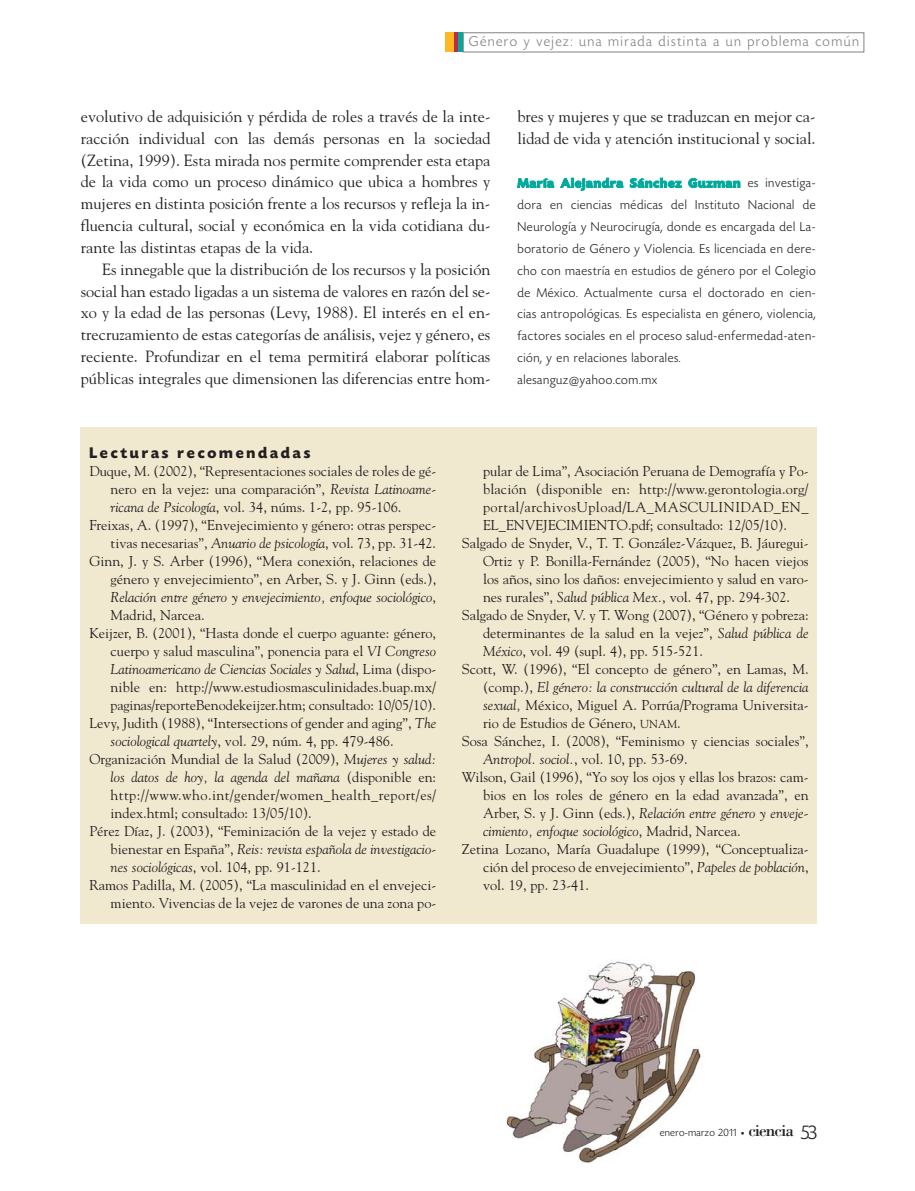
<style>
.page{position:relative;width:915px;height:1191px;background:#fff}
.page>*{position:absolute;margin:0;border:0;box-sizing:border-box;transform-origin:0 0}
.t1{font:17.25px "Bodoni";letter-spacing:-.05em;color:#231f20}
.t2{font:16.2px/21.8px "Goudy";color:#231f20;text-align:justify}
.t3{font:700 16.2px "Today HEF";letter-spacing:.17em;color:#231f20}
.t4{font:300 15px "Today HEF";letter-spacing:.095em;color:#808285}
.t5{font:14.25px "Goudy";color:#231f20}
.t6{font:italic 14.25px "Goudy";color:#231f20}
.t7{font:14.25px "Goudy";letter-spacing:.03em;color:#231f20}
.t8{font:14.25px "Goudy";letter-spacing:.035em;color:#231f20}
.t9{font:300 13.5px/21.9px "Today HEF";letter-spacing:.045em;color:#231f20}
.t10{font:300 11.25px "Today HEF";letter-spacing:.025em;color:#231f20}
.s1{font-weight:700;color:#00a99b}
.s2{font-style:italic}
.s3{font-style:normal}
.s4{font-size:11.55px}
.s5{font-family:"Officina Sans";font-weight:400;font-size:7.5px}
.s6{font-family:"Today HEF";font-weight:300;font-size:21px}
</style>
<div class="page">
<img style="left:506px;top:961px;width:195px;height:202px">
<div style="left:445px;top:32px;width:9px;height:20px;background:#fdb824"></div>
<hr style="left:454px;top:32px;width:4px;height:20px;background:#bb2d45">
<div style="left:458px;top:32px;width:5px;height:20px;background:#00a99b"></div>
<div style="left:463px;top:32px;width:401px;height:20px;border:1px solid #808285"></div>
<div style="left:81px;top:427px;width:735px;height:496px;background:#f1e9cf"></div>
<p class="t4" style="left:468px;top:35px;width:391px">Género y vejez: una mirada distinta a un problema común</p>
<p class="t2" style="left:81px;top:107px;width:411px">evolutivo de adquisición y pérdida de roles a través de la inte&shy;racción individual con las demás personas en la sociedad (Zetina, 1999). Esta mirada nos permite comprender esta etapa de la vida como un proceso dinámico que ubica a hombres y mujeres en distinta posición frente a los recursos y refleja la in&shy;fluencia cultural, social y económica en la vida cotidiana du&shy;rante las distintas etapas de la vida.</p>
<p class="t2" style="left:81px;top:259px;width:411px;text-indent:21px">Es innegable que la distribución de los recursos y la posición social han estado ligadas a un sistema de valores en razón del se&shy;xo y la edad de las personas (Levy, 1988). El interés en el en&shy;trecruzamiento de estas categorías de análisis, vejez y género, es reciente. Profundizar en el tema permitirá elaborar políticas públicas integrales que dimensionen las diferencias entre hom-</p>
<p class="t2" style="left:517px;top:107px;width:299px">bres y mujeres y que se traduzcan en mejor ca&shy;lidad de vida y atención institucional y social.</p>
<p class="t9" style="left:517px;top:173px;width:299px"><span class="s1">María Alejandra Sánchez Guzman</span> es investiga&shy;dora en ciencias médicas del Instituto Nacional de Neurología y Neurocirugía, donde es encargada del La&shy;boratorio de Género y Violencia. Es licenciada en dere&shy;cho con maestría en estudios de género por el Colegio de México. Actualmente cursa el doctorado en cien&shy;cias antropológicas. Es especialista en género, violencia, factores sociales en el proceso salud-enfermedad-aten&shy;ción, y en relaciones laborales. alesanguz@yahoo.com.mx</p>
<p class="t3" style="left:89px;top:446px;width:222px">Lecturas recomendadas</p>
<p class="t5" style="left:89px;top:465px;width:348px">Duque, M. (2002), “Representaciones sociales de roles de gé-</p>
<p class="t5" style="left:111px;top:483px;width:327px">nero en la vejez: una comparación”, <span class="s2">Revista Latinoame-</span></p>
<p class="t5" style="left:111px;top:501px;width:292px"><span class="s2">ricana de Psicología</span>, vol. 34, núms. 1-2, pp. 95-106.</p>
<p class="t5" style="left:89px;top:519px;width:348px">Freixas, A. (1997), “Envejecimiento y género: otras perspec-</p>
<p class="t5" style="left:111px;top:537px;width:327px">tivas necesarias”, <span class="s2">Anuario de psicología</span>, vol. 73, pp. 31-42.</p>
<p class="t5" style="left:89px;top:555px;width:348px">Ginn, J. y S. Arber (1996), “Mera conexión, relaciones de</p>
<p class="t5" style="left:111px;top:573px;width:327px">género y envejecimiento”, en Arber, S. y J. Ginn (eds.),</p>
<p class="t6" style="left:111px;top:591px;width:327px">Relación entre género y envejecimiento, enfoque sociológico<span class="s3">,</span></p>
<p class="t5" style="left:111px;top:609px;width:96px">Madrid, Narcea.</p>
<p class="t5" style="left:89px;top:627px;width:348px">Keijzer, B. (2001), “Hasta donde el cuerpo aguante: género,</p>
<p class="t5" style="left:111px;top:645px;width:327px">cuerpo y salud masculina”, ponencia para el <span class="s2">VI Congreso</span></p>
<p class="t6" style="left:111px;top:663px;width:327px">Latinoamericano de Ciencias Sociales y Salud<span class="s3">, Lima (dispo-</span></p>
<p class="t5" style="left:111px;top:681px;width:327px">nible en: http://www.estudiosmasculinidades.buap.mx/</p>
<p class="t5" style="left:111px;top:699px;width:327px">paginas/reporteBenodekeijzer.htm; consultado: 10/05/10).</p>
<p class="t5" style="left:89px;top:717px;width:348px">Levy, Judith (1988), “Intersections of gender and aging”, <span class="s2">The</span></p>
<p class="t5" style="left:111px;top:735px;width:284px"><span class="s2">sociological quartely</span>, vol. 29, núm. 4, pp. 479-486.</p>
<p class="t5" style="left:89px;top:753px;width:348px">Organización Mundial de la Salud (2009), <span class="s2">Mujeres y salud:</span></p>
<p class="t6" style="left:111px;top:771px;width:327px">los datos de hoy, la agenda del mañana <span class="s3">(disponible en:</span></p>
<p class="t7" style="left:111px;top:789px;width:327px">http://www.who.int/gender/women_health_report/es/</p>
<p class="t5" style="left:111px;top:807px;width:202px">index.html; consultado: 13/05/10).</p>
<p class="t5" style="left:89px;top:825px;width:348px">Pérez Díaz, J. (2003), “Feminización de la vejez y estado de</p>
<p class="t6" style="left:111px;top:843px;width:327px"><span class="s3">bienestar en España”,</span> Reis: revista española de investigacio-</p>
<p class="t5" style="left:111px;top:861px;width:211px"><span class="s2">nes sociológicas</span>, vol. 104, pp. 91-121.</p>
<p class="t5" style="left:89px;top:879px;width:348px">Ramos Padilla, M. (2005), “La masculinidad en el envejeci-</p>
<p class="t5" style="left:111px;top:897px;width:327px">miento. Vivencias de la vejez de varones de una zona po-</p>
<p class="t5" style="left:483px;top:465px;width:327px">pular de Lima”, Asociación Peruana de Demografía y Po-</p>
<p class="t5" style="left:483px;top:483px;width:327px">blación (disponible en: http://www.gerontologia.org/</p>
<p class="t8" style="left:483px;top:501px;width:327px">portal/archivosUpload/LA_MASCULINIDAD_EN_</p>
<p class="t5" style="left:483px;top:519px;width:305px">EL_ENVEJECIMIENTO.pdf; consultado: 12/05/10).</p>
<p class="t5" style="left:461px;top:537px;width:348px">Salgado de Snyder, V., T. T. González-Vázquez, B. Jáuregui-</p>
<p class="t5" style="left:483px;top:555px;width:327px">Ortiz y P. Bonilla-Fernández (2005), “No hacen viejos</p>
<p class="t5" style="left:483px;top:573px;width:327px">los años, sino los daños: envejecimiento y salud en varo-</p>
<p class="t5" style="left:483px;top:591px;width:308px">nes rurales”, <span class="s2">Salud pública Mex.</span>, vol. 47, pp. 294-302.</p>
<p class="t5" style="left:461px;top:609px;width:348px">Salgado de Snyder, V. y T. Wong (2007), “Género y pobreza:</p>
<p class="t5" style="left:483px;top:627px;width:327px">determinantes de la salud en la vejez”, <span class="s2">Salud pública de</span></p>
<p class="t5" style="left:483px;top:645px;width:221px"><span class="s2">México</span>, vol. 49 (supl. 4), pp. 515-521.</p>
<p class="t5" style="left:461px;top:663px;width:348px">Scott, W. (1996), “El concepto de género”, en Lamas, M.</p>
<p class="t6" style="left:483px;top:681px;width:327px"><span class="s3">(comp.),</span> El género: la construcción cultural de la diferencia</p>
<p class="t5" style="left:483px;top:699px;width:327px"><span class="s2">sexual,</span> México, Miguel A. Porrúa/Programa Universita-</p>
<p class="t5" style="left:483px;top:717px;width:199px">rio de Estudios de Género, <span class="s4">UNAM</span>.</p>
<p class="t5" style="left:461px;top:735px;width:348px">Sosa Sánchez, I. (2008), “Feminismo y ciencias sociales”,</p>
<p class="t5" style="left:483px;top:753px;width:206px"><span class="s2">Antropol. sociol.</span>, vol. 10, pp. 53-69.</p>
<p class="t5" style="left:461px;top:771px;width:348px">Wilson, Gail (1996), “Yo soy los ojos y ellas los brazos: cam-</p>
<p class="t5" style="left:483px;top:789px;width:327px">bios en los roles de género en la edad avanzada”, en</p>
<p class="t6" style="left:483px;top:807px;width:327px"><span class="s3">Arber, S. y J. Ginn (eds.),</span> Relación entre género y enveje-</p>
<p class="t6" style="left:483px;top:825px;width:259px">cimiento, enfoque sociológico<span class="s3">, Madrid, Narcea.</span></p>
<p class="t5" style="left:461px;top:843px;width:348px">Zetina Lozano, María Guadalupe (1999), “Conceptualiza-</p>
<p class="t5" style="left:483px;top:861px;width:327px">ción del proceso de envejecimiento”, <span class="s2">Papeles de población</span>,</p>
<p class="t5" style="left:483px;top:879px;width:107px">vol. 19, pp. 23-41.</p>
<p class="t10" style="left:659px;top:1127px;width:86px">enero-marzo 2011 <span class="s5">•</span></p>
<p class="t1" style="left:748px;top:1124px;width:70px">ciencia <span class="s6">53</span></p>
</div>
